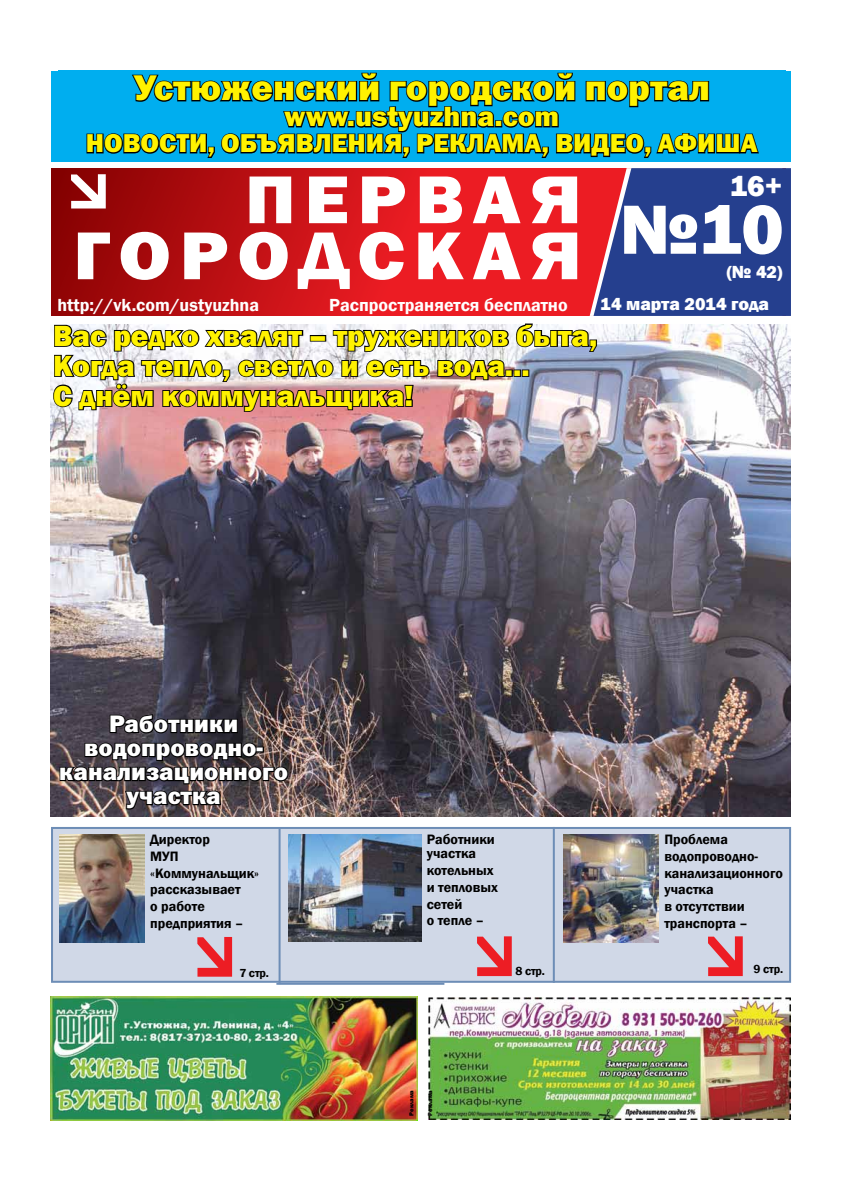
<style>
.page{position:relative;width:842px;height:1191px;background:#fff}
.page>*{position:absolute;margin:0;border:0;box-sizing:border-box;transform-origin:0 0}
.t1{font:800 72px "Franklin Gothic";color:#fff}
.t2{font:800 70px/56px "Franklin Gothic";letter-spacing:.12em;color:#fff;text-align:right;scale:1.08 1}
.t3{font:36px "Franklin Gothic Heavy C";color:#fff200}
.t4{font:800 30px/30px "Franklin Gothic";color:#fff200}
.t5{font:800 30px "Franklin Gothic";color:#fff}
.t6{font:28px "Franklin Gothic Heavy C";color:#fff200}
.t7{font:26px "Franklin Gothic Heavy C";color:#fff200}
.t8{font:24px/24px "Franklin Gothic Heavy C";color:#fff;text-align:center}
.t9{font:600 18px "Franklin Gothic";color:#fff}
.t10{font:800 18px "Franklin Gothic";color:#fff}
.t11{font:600 14px/16.8px "Franklin Gothic";color:#000}
.t12{font:600 12px "Franklin Gothic";letter-spacing:-.01em;color:#000}
.t13{font:800 6px "Franklin Gothic";color:#000}
</style>
<div class="page">
<div style="left:51px;top:168px;width:740px;height:148px;background:#8b0203"></div>
<hr style="left:276px;top:982px;width:168px;height:2px;background:#6d8db6">
<img style="left:50px;top:996px;width:367px;height:124px">
<div style="left:51px;top:827px;width:740px;height:155px;background:#d0d8e7;border:2px solid #6d8db6"></div>
<svg style="left:197px;top:937px;width:35px;height:39px"></svg>
<img style="left:60px;top:834px;width:85px;height:108px">
<svg style="left:477px;top:936px;width:35px;height:40px"></svg>
<hr style="left:279px;top:828px;width:2px;height:156px;background:#6d8db6">
<img style="left:50px;top:325px;width:741px;height:491px">
<div style="left:58px;top:71px;width:727px;height:85px;background:#00aeef"></div>
<svg style="left:71px;top:72px;width:720px;height:244px"></svg>
<svg style="left:109px;top:709px;width:130px;height:26px;background:#28262d"></svg>
<img style="left:59px;top:741px;width:231px;height:69px">
<svg style="left:708px;top:936px;width:35px;height:40px"></svg>
<img style="left:428px;top:997px;width:363px;height:122px">
<img style="left:288px;top:834px;width:133px;height:108px">
<hr style="left:553px;top:827px;width:2px;height:155px;background:#6d8db6">
<img style="left:563px;top:834px;width:96px;height:108px">
<img style="left:52px;top:323px;width:546px;height:90px">
<h3 class="t3" style="left:133px;top:68px;width:578px">Устюженский городской портал</h3>
<h3 class="t6" style="left:284px;top:101px;width:276px">www.ustyuzhna.com</h3>
<h3 class="t7" style="left:86px;top:129px;width:672px">Новости, объявления, реклама, видео, афиша</h3>
<h2 class="t2" style="left:73px;top:171px;width:472px">ПЕРВАЯ<br>ГОРОДСКАЯ</h2>
<p class="t9" style="left:57px;top:293px;width:203px">http://vk.com/ustyuzhna</p>
<p class="t9" style="left:329px;top:293px;width:240px">Распространяется бесплатно</p>
<h3 class="t5" style="left:730px;top:166px;width:54px">16+</h3>
<h1 class="t1" style="left:620px;top:183px;width:165px">№10</h1>
<p class="t10" style="left:727px;top:261px;width:57px">(№ 42)</p>
<p class="t10" style="left:600px;top:292px;width:170px">14 марта 2014 года</p>
<h3 class="t4" style="left:53px;top:321px;width:546px">Вас редко хвалят – тружеников быта,<br>Когда тепло, светло и есть вода...<br>С днём коммунальщика!</h3>
<h3 class="t8" style="left:59px;top:711px;width:230px">Работники водопроводно&shy;канализационного участка</h3>
<p class="t11" style="left:150px;top:831px;width:110px">Директор<br>МУП «Коммунальщик» рассказывает<br>о работе предприятия –</p>
<p class="t12" style="left:239px;top:965px;width:31px">7 стр.</p>
<p class="t11" style="left:427px;top:832px;width:70px;line-height:14px">Работники участка</p>
<p class="t11" style="left:427px;top:862px;width:73px">котельных и тепловых сетей<br>о тепле –</p>
<p class="t12" style="left:515px;top:963px;width:31px">8 стр.</p>
<p class="t13" style="left:408px;top:1115px;width:27px;rotate:-90deg">Реклама</p>
<p class="t13" style="left:426px;top:1115px;width:27px;rotate:-90deg">Реклама</p>
<p class="t11" style="left:664px;top:831px;width:120px">Проблема водопроводно&shy;канализационного участка<br>в отсутствии транспорта –</p>
<p class="t12" style="left:754px;top:961px;width:31px">9 стр.</p>
</div>
